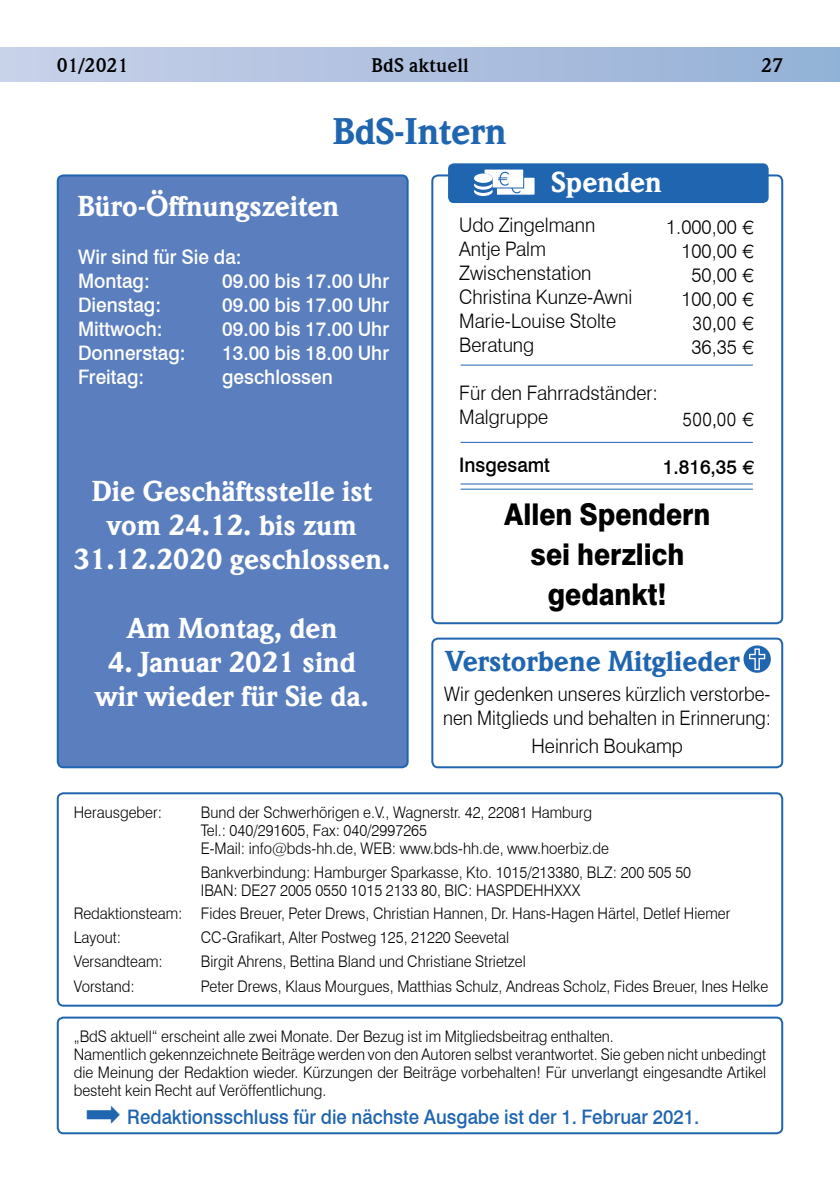
<style>
.page{position:relative;width:840px;height:1191px;background:#fff}
.page>*{position:absolute;margin:0;border:0;box-sizing:border-box;transform-origin:0 0}
.t1{font:900 36px "Weidemann Std";color:#2065af}
.t2{font:800 30px/40px "Swiss 721 BT";color:#000;text-align:center;scale:.9 1}
.t3{font:900 28px/34px "Weidemann Std";color:#fff;text-align:center}
.t4{font:900 28px "Weidemann Std";color:#2065af}
.t5{font:300 20px/24px "Swiss 721 BT";color:#000;scale:.95 1}
.t6{font:500 20px/24px "Swiss 721 BT";color:#fff;scale:.95 1}
.t7{font:300 20px/24px "Swiss 721 BT";color:#000;scale:.92 1}
.t8{font:500 20px "Swiss 721 BT";color:#2065af;scale:.93 1}
.t9{font:700 20px "Weidemann IT Cby BT";color:#000}
.t10{font:500 20px "Swiss 721 BT";color:#000;scale:.95 1}
.t11{font:300 20px "Sans";color:#000;scale:.9 1}
.t12{font:300 16px/18px "Swiss 721 BT";color:#000;scale:.93 1}
.s1{font-family:"Sans"}
.s2{font-family:"Sans";font-weight:400}
</style>
<div class="page">
<div style="left:0;top:47px;width:839px;height:34px;background:linear-gradient(to right,#c9d1e9,#94b0d6)"></div>
<div style="left:431px;top:174px;width:351px;height:450px;border:2px solid #2065af;border-radius:6px"></div>
<div style="left:448px;top:163px;width:320px;height:40px;background:#2065af;border-radius:6px"></div>
<svg style="left:520px;top:179px;width:13px;height:15px"></svg>
<div style="left:494px;top:176px;width:42px;height:21px;border:2px solid #2065af"></div>
<div style="left:484px;top:169px;width:39px;height:19px;background:#fff"></div>
<svg style="left:474px;top:172px;width:46px;height:24px"></svg>
<div style="left:57px;top:1016px;width:725px;height:118px;border:2px solid #2065af;border-radius:6px"></div>
<div style="left:58px;top:175px;width:349px;height:592px;background:#5a7ebe;border-radius:6px"></div>
<div style="left:57px;top:174px;width:351px;height:594px;border:2px solid #2065af;border-radius:6px"></div>
<div style="left:57px;top:792px;width:725px;height:214px;border:2px solid #2065af;border-radius:6px"></div>
<hr style="left:460px;top:364px;width:292px;height:1px;background:#2065af">
<hr style="left:460px;top:483px;width:292px;height:1px;background:#2065af">
<div style="left:431px;top:637px;width:351px;height:131px;border:2px solid #2065af;border-radius:6px"></div>
<svg style="left:743px;top:645px;width:27px;height:28px"></svg>
<svg style="left:748px;top:648px;width:16px;height:22px"></svg>
<hr style="left:460px;top:488px;width:292px;height:1px;background:#2065af">
<hr style="left:460px;top:442px;width:292px;height:1px;background:#2065af">
<p class="t9" style="left:57px;top:53px;width:73px">01/2021</p>
<p class="t9" style="left:371px;top:53px;width:99px">BdS aktuell</p>
<p class="t9" style="left:760px;top:53px;width:12px">27</p>
<h1 class="t1" style="left:333px;top:110px;width:174px">BdS-Intern</h1>
<h3 class="t3" style="left:78px;top:190px;width:262px">Büro-Öffnungszeiten</h3>
<p class="t6" style="left:78px;top:245px;width:173px">Wir sind für Sie da:<br>Montag:</p>
<p class="t6" style="left:222px;top:269px;width:177px">09.00 bis 17.00 Uhr</p>
<p class="t6" style="left:78px;top:293px;width:89px">Dienstag:</p>
<p class="t6" style="left:222px;top:293px;width:177px">09.00 bis 17.00 Uhr</p>
<p class="t6" style="left:78px;top:317px;width:90px">Mittwoch:</p>
<p class="t6" style="left:222px;top:317px;width:177px">09.00 bis 17.00 Uhr</p>
<p class="t6" style="left:78px;top:341px;width:115px">Donnerstag:</p>
<p class="t6" style="left:222px;top:341px;width:177px">13.00 bis 18.00 Uhr</p>
<p class="t6" style="left:78px;top:365px;width:71px">Freitag:</p>
<p class="t6" style="left:222px;top:365px;width:118px">geschlossen</p>
<h3 class="t3" style="left:73px;top:475px;width:318px">Die Geschäftsstelle ist vom 24.12. bis zum<br>31.12.2020 geschlossen.</h3>
<h3 class="t3" style="left:127px;top:611px;width:212px">Am Montag, den</h3>
<h3 class="t3" style="left:95px;top:645px;width:275px">4. Januar 2021 sind wir wieder für Sie da.</h3>
<h3 class="t3" style="left:551px;top:166px;width:112px">Spenden</h3>
<p class="t5" style="left:459px;top:213px;width:183px">Udo Zingelmann<br>Antje Palm<br>Zwischenstation<br>Christina Kunze-Awni<br>Marie-Louise Stolte<br>Beratung</p>
<p class="t5" style="left:459px;top:381px;width:210px">Für den Fahrradständer:<br>Malgruppe</p>
<p class="t10" style="left:459px;top:453px;width:97px">Insgesamt</p>
<p class="t5" style="left:665px;top:215px;width:95px;text-align:right">1.000,00 <span class="s1">€<br></span>100,00 <span class="s1">€<br></span>50,00 <span class="s1">€<br></span>100,00 <span class="s1">€</span></p>
<p class="t11" style="left:691px;top:313px;width:71px">30,00 €</p>
<p class="t5" style="left:691px;top:335px;width:68px">36,35 <span class="s1">€</span></p>
<p class="t11" style="left:681px;top:409px;width:82px">500,00 €</p>
<p class="t10" style="left:662px;top:455px;width:98px">1.816,35 <span class="s2">€</span></p>
<h2 class="t2" style="left:504px;top:494px;width:231px">Allen Spendern sei herzlich gedankt!</h2>
<h3 class="t4" style="left:445px;top:644px;width:296px">Verstorbene Mitglieder</h3>
<p class="t7" style="left:443px;top:681px;width:358px">Wir gedenken unseres kürzlich verstorbe&shy;nen Mitglieds und behalten in Erinnerung:</p>
<p class="t5" style="left:531px;top:733px;width:161px">Heinrich Boukamp</p>
<p class="t12" style="left:74px;top:803px;width:96px">Herausgeber:</p>
<p class="t12" style="left:201px;top:803px;width:440px">Bund der Schwerhörigen e.V., Wagnerstr. 42, 22081 Hamburg<br>Tel.: 040/291605, Fax: 040/2997265<br>E-Mail: info@bds-hh.de, WEB: www.bds-hh.de, www.hoerbiz.de</p>
<p class="t12" style="left:201px;top:863px;width:528px">Bankverbindung: Hamburger Sparkasse, Kto. 1015/213380, BLZ: 200 505 50<br>IBAN: DE27 2005 0550 1015 2133 80, BIC: HASPDEHHXXX</p>
<p class="t12" style="left:74px;top:901px;width:707px;line-height:23.6px">Redaktionsteam: Fides Breuer, Peter Drews, Christian Hannen, Dr. Hans-Hagen Härtel, Detlef Hiemer<br>Layout:</p>
<p class="t12" style="left:201px;top:928px;width:333px">CC-Grafikart, Alter Postweg 125, 21220 Seevetal</p>
<p class="t12" style="left:74px;top:952px;width:97px">Versandteam:</p>
<p class="t12" style="left:201px;top:952px;width:350px">Birgit Ahrens, Bettina Bland und Christiane Strietzel</p>
<p class="t12" style="left:74px;top:976px;width:67px">Vorstand:</p>
<p class="t12" style="left:201px;top:976px;width:611px">Peter Drews, Klaus Mourgues, Matthias Schulz, Andreas Scholz, Fides Breuer, Ines Helke</p>
<p class="t12" style="left:74px;top:1026px;width:745px">„BdS aktuell“ erscheint alle zwei Monate. Der Bezug ist im Mitgliedsbeitrag enthalten.<br>Namentlich gekennzeichnete Beiträge werden von den Autoren selbst verantwortet. Sie geben nicht unbedingt die Meinung der Redaktion wieder. Kürzungen der Beiträge vorbehalten! Für unverlangt eingesandte Artikel besteht kein Recht auf Veröffentlichung.</p>
<p class="t8" style="left:127px;top:1104px;width:616px">Redaktionsschluss für die nächste Ausgabe ist der 1. Februar 2021.</p>
</div>
